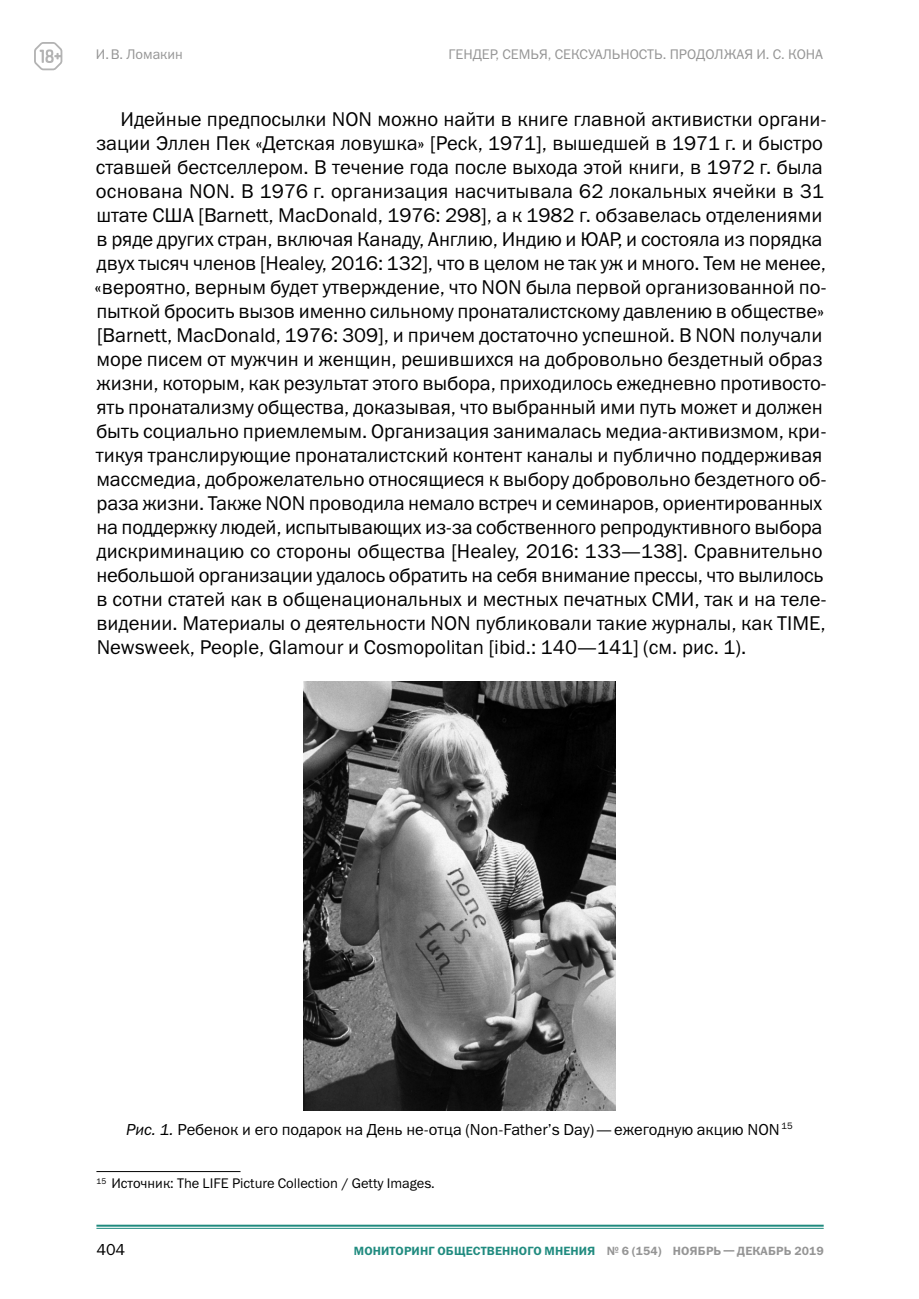
<style>
.page{position:relative;width:919px;height:1299px;background:#fff}
.page>*{position:absolute;margin:0;border:0;box-sizing:border-box;transform-origin:0 0}
.GENERAL_TEXT{font:20px/24px "Franklin Gothic ITC";color:#000}
.Picture_number_and_t{font:16px "Franklin Gothic ITC";color:#000}
.t1{font:14px "Franklin Gothic ITC";color:#959595}
.footnote_text{font:14px "Franklin Gothic ITC";color:#000}
.t2{font:600 12px "Franklin Gothic ITC";letter-spacing:.01em;color:#208b7f}
.t3{font:600 12px "Franklin Gothic ITC";color:#959595}
.s1{font-style:italic}
.s2{color:#959595}
</style>
<div class="page">
<hr style="left:96px;top:1224px;width:727px;height:2px;background:#208b7f">
<hr style="left:96px;top:1227px;width:727px;height:1px;background:#208b7f">
<svg style="left:34px;top:42px;width:28px;height:28px"></svg>
<img style="left:303px;top:681px;width:313px;height:429px">
<hr style="left:96px;top:1170px;width:144px;height:1px;background:#000">
<p class="t1" style="left:96px;top:46px;width:89px">И.В. Ломакин</p>
<p class="t1" style="left:448px;top:46px;width:376px">ГЕНДЕР, СЕМЬЯ, СЕКСУАЛЬНОСТЬ. ПРОДОЛЖАЯ И. С. КОНА</p>
<p class="GENERAL_TEXT" style="left:95px;top:107px;width:733px;text-indent:26px">Идейные предпосылки NON можно найти в книге главной активистки органи&shy;зации Эллен Пек «Детская ловушка» [Peck, 1971], вышедшей в 1971 г. и быстро ставшей бестселлером. В течение года после выхода этой книги, в 1972 г. была основана NON. В 1976 г. организация насчитывала 62 локальных ячейки в 31 штате США [Barnett, MacDonald, 1976: 298], а к 1982 г. обзавелась отделениями в ряде других стран, включая Канаду, Англию, Индию и ЮАР, и состояла из порядка двух тысяч членов [Healey, 2016: 132], что в целом не так уж и много. Тем не менее, «вероятно, верным будет утверждение, что NON была первой организованной по&shy;пыткой бросить вызов именно сильному пронаталистскому давлению в обществе» [Barnett, MacDonald, 1976: 309], и причем достаточно успешной. В NON получали море писем от мужчин и женщин, решившихся на добровольно бездетный образ жизни, которым, как результат этого выбора, приходилось ежедневно противосто&shy;ять пронатализму общества, доказывая, что выбранный ими путь может и должен быть социально приемлемым. Организация занималась медиа-активизмом, кри&shy;тикуя транслирующие пронаталистский контент каналы и публично поддерживая массмедиа, доброжелательно относящиеся к выбору добровольно бездетного об&shy;раза жизни. Также NON проводила немало встреч и семинаров, ориентированных на поддержку людей, испытывающих из-за собственного репродуктивного выбора дискриминацию со стороны общества [Healey, 2016: 133—138]. Сравнительно небольшой организации удалось обратить на себя внимание прессы, что вылилось в сотни статей как в общенациональных и местных печатных СМИ, так и на теле&shy;видении. Материалы о деятельности NON публиковали такие журналы, как TIME, Newsweek, People, Glamour и Cosmopolitan [ibid.: 140—141] (см. рис. 1).</p>
<p class="Picture_number_and_t" style="left:126px;top:1119px;width:668px"><span class="s1">Рис. 1.</span> Ребенок и его подарок на День не-отца (Non-Father’s Day)— ежегодную акцию NON <sup>15</sup></p>
<p class="footnote_text" style="left:96px;top:1174px;width:340px"><sup>15</sup> Источник: The LIFE Picture Collection / Getty Images.</p>
<p class="Picture_number_and_t" style="left:96px;top:1239px;width:30px">404</p>
<p class="t2" style="left:354px;top:1243px;width:328px">МОНИТОРИНГ ОБЩЕСТВЕННОГО МНЕНИЯ <span class="s2">№ 6 (154) ноябр</span></p>
<p class="t3" style="left:713px;top:1243px;width:111px">ь—декабрь 2019</p>
</div>
